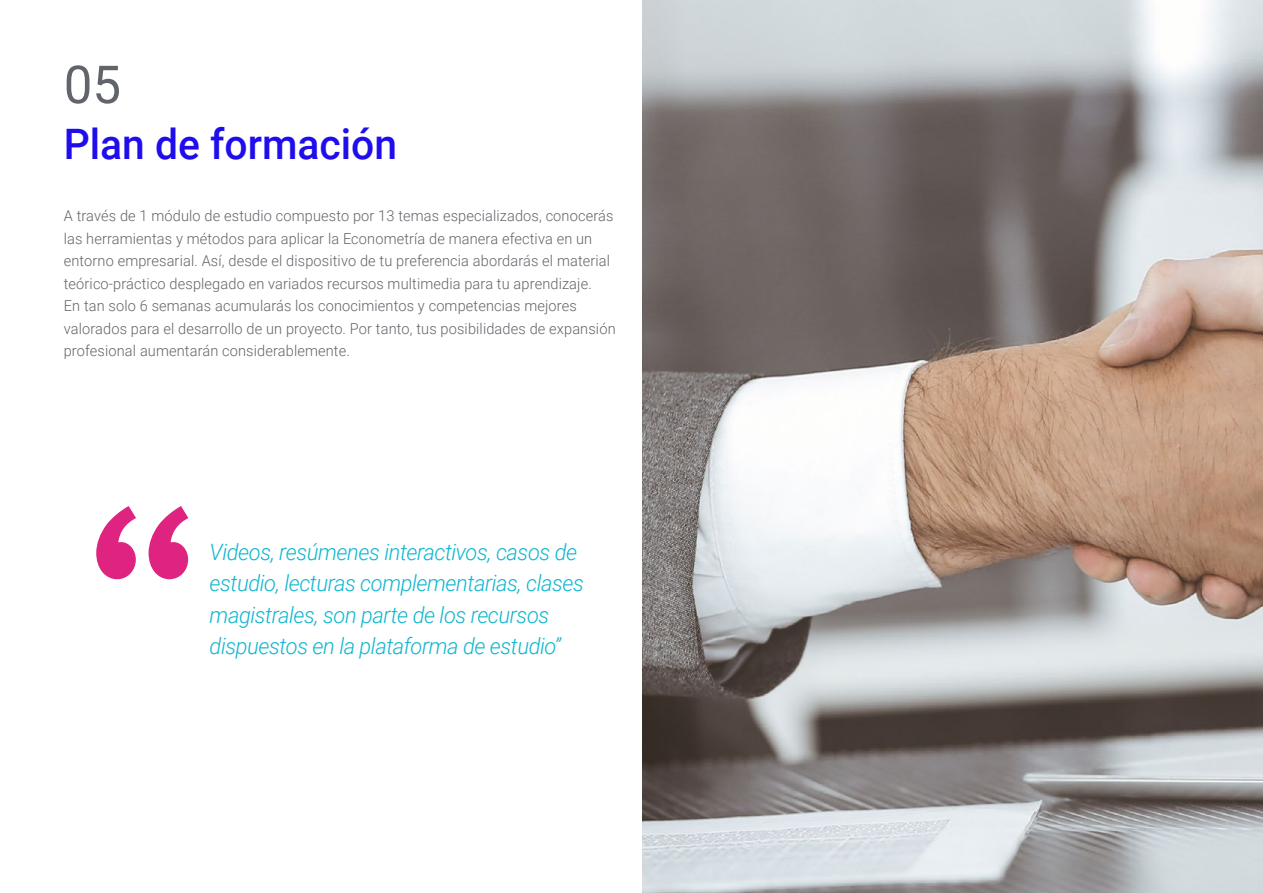
<style>
.page{position:relative;width:1263px;height:893px;background:#fff}
.page>*{position:absolute;margin:0;border:0;box-sizing:border-box;transform-origin:0 0}
.t1{font:52.5px "Roboto";color:#61646a}
.t2{font:500 42px "Roboto";color:#1f0dec}
.t3{font:italic 300 22.5px/31.5px "Roboto";letter-spacing:-.02em;color:#0fb6cf}
.t4{font:300 15px/22.5px "Roboto";letter-spacing:.01em;color:#61646a}
</style>
<div class="page">
<svg style="left:96px;top:506px;width:92px;height:73px"></svg>
<img style="left:642px;top:0;width:621px;height:893px">
<h1 class="t1" style="left:64px;top:48px;width:59px">05</h1>
<h2 class="t2" style="left:64px;top:115px;width:335px">Plan de formación</h2>
<p class="t4" style="left:64px;top:204px;width:553px">A través de 1 módulo de estudio compuesto por 13 temas especializados, conocerás las herramientas y métodos para aplicar la Econometría de manera efectiva en un entorno empresarial. Así, desde el dispositivo de tu preferencia abordarás el material teórico-práctico desplegado en variados recursos multimedia para tu aprendizaje.<br>En tan solo 6 semanas acumularás los conocimientos y competencias mejores valorados para el desarrollo de un proyecto. Por tanto, tus posibilidades de expansión profesional aumentarán considerablemente.</p>
<h3 class="t3" style="left:210px;top:535px;width:376px">Videos, resúmenes interactivos, casos de estudio, lecturas complementarias, clases magistrales, son parte de los recursos dispuestos en la plataforma de estudio”</h3>
</div>
